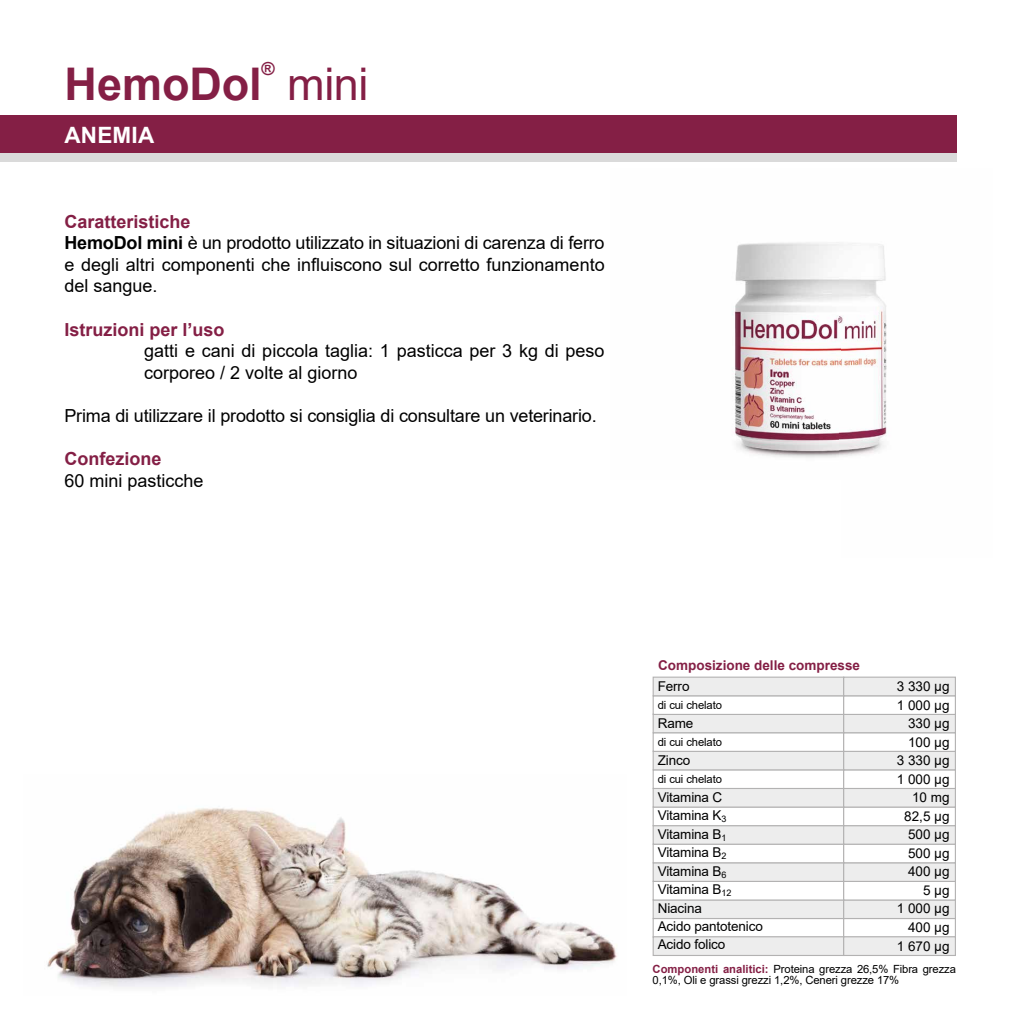
<style>
.page{position:relative;width:1021px;height:1021px;background:#fff}
.page>*{position:absolute;margin:0;border:0;box-sizing:border-box;transform-origin:0 0}
.t1{font:700 45px "Arial";color:#841f45}
.t2{font:45px "Arial";color:#841f45}
.t3{font:700 22.5px "Arial";letter-spacing:.01em;color:#fff}
.t4{font:18px/21.6px "Arial";color:#000}
.t5{font:700 18px "Arial";color:#841f45}
.t6{font:13.5px/18.4px "Arial";letter-spacing:-.01em;color:#000}
.t7{font:700 13.5px "Arial";color:#841f45}
.t8{font:11.25px/11.2px "Arial";letter-spacing:-.01em;color:#000}
.s1{font-weight:700;color:#841f45}
.s2{font-weight:700}
</style>
<div class="page">
<img style="left:732px;top:242px;width:155px;height:216px">
<img style="left:47px;top:808px;width:570px;height:179px">
<div style="left:0;top:119px;width:956px;height:43px;background:#dadada"></div>
<div style="left:0;top:115px;width:956px;height:38px;background:#841f45"></div>
<div style="left:843px;top:917px;width:112px;height:20px;background:#fff;border:1px solid #b3b2b2"></div>
<div style="left:652px;top:899px;width:192px;height:20px;background:#ededed;border:1px solid #b3b2b2"></div>
<div style="left:843px;top:899px;width:112px;height:20px;background:#ededed;border:1px solid #b3b2b2"></div>
<div style="left:652px;top:880px;width:192px;height:20px;background:#fff;border:1px solid #b3b2b2"></div>
<div style="left:843px;top:880px;width:112px;height:20px;background:#fff;border:1px solid #b3b2b2"></div>
<div style="left:652px;top:862px;width:192px;height:20px;background:#ededed;border:1px solid #b3b2b2"></div>
<div style="left:843px;top:862px;width:112px;height:20px;background:#ededed;border:1px solid #b3b2b2"></div>
<div style="left:652px;top:843px;width:192px;height:20px;background:#fff;border:1px solid #b3b2b2"></div>
<div style="left:843px;top:843px;width:112px;height:20px;background:#fff;border:1px solid #b3b2b2"></div>
<div style="left:652px;top:825px;width:192px;height:19px;background:#ededed;border:1px solid #b3b2b2"></div>
<div style="left:843px;top:825px;width:112px;height:19px;background:#ededed;border:1px solid #b3b2b2"></div>
<div style="left:652px;top:806px;width:192px;height:20px;background:#fff;border:1px solid #b3b2b2"></div>
<div style="left:843px;top:806px;width:112px;height:20px;background:#fff;border:1px solid #b3b2b2"></div>
<div style="left:652px;top:787px;width:192px;height:20px;background:#ededed;border:1px solid #b3b2b2"></div>
<div style="left:843px;top:787px;width:112px;height:20px;background:#ededed;border:1px solid #b3b2b2"></div>
<div style="left:652px;top:769px;width:192px;height:20px;background:#fff;border:1px solid #b3b2b2"></div>
<div style="left:843px;top:769px;width:112px;height:20px;background:#fff;border:1px solid #b3b2b2"></div>
<div style="left:652px;top:750px;width:192px;height:20px;background:#ededed;border:1px solid #b3b2b2"></div>
<div style="left:843px;top:750px;width:112px;height:20px;background:#ededed;border:1px solid #b3b2b2"></div>
<div style="left:652px;top:732px;width:192px;height:20px;background:#fff;border:1px solid #b3b2b2"></div>
<div style="left:843px;top:732px;width:112px;height:20px;background:#fff;border:1px solid #b3b2b2"></div>
<div style="left:652px;top:713px;width:192px;height:20px;background:#ededed;border:1px solid #b3b2b2"></div>
<div style="left:843px;top:713px;width:112px;height:20px;background:#ededed;border:1px solid #b3b2b2"></div>
<div style="left:652px;top:695px;width:192px;height:20px;background:#fff;border:1px solid #b3b2b2"></div>
<div style="left:843px;top:695px;width:112px;height:20px;background:#fff;border:1px solid #b3b2b2"></div>
<div style="left:652px;top:676px;width:192px;height:20px;background:#ededed;border:1px solid #b3b2b2"></div>
<div style="left:843px;top:676px;width:112px;height:20px;background:#ededed;border:1px solid #b3b2b2"></div>
<div style="left:652px;top:936px;width:192px;height:20px;background:#ededed;border:1px solid #b3b2b2"></div>
<div style="left:843px;top:936px;width:112px;height:20px;background:#ededed;border:1px solid #b3b2b2"></div>
<h1 class="t1" style="left:64px;top:52px;width:199px">HemoDol</h1>
<p class="t5" style="left:261px;top:56px;width:15px">®</p>
<h1 class="t2" style="left:287px;top:53px;width:83px">mini</h1>
<p class="t3" style="left:64px;top:119px;width:91px">ANEMIA</p>
<p class="t4" style="left:64px;top:210px;width:541px"><span class="s1">Caratteristiche<br></span><span class="s2">HemoDol mini</span> è un prodotto utilizzato in situazioni di carenza di ferro e degli altri componenti che influiscono sul corretto funzionamento del sangue.</p>
<p class="t5" style="left:64px;top:316px;width:162px">Istruzioni per l’uso</p>
<p class="t4" style="left:144px;top:340px;width:462px">gatti e cani di piccola taglia: 1 pasticca per 3 kg di peso corporeo / 2 volte al giorno</p>
<p class="t4" style="left:64px;top:405px;width:534px">Prima di utilizzare il prodotto si consiglia di consultare un veterinario.</p>
<p class="t5" style="left:64px;top:446px;width:99px">Confezione</p>
<p class="t4" style="left:64px;top:469px;width:141px">60 mini pasticche</p>
<p class="t7" style="left:658px;top:655px;width:203px">Composizione delle compresse</p>
<p class="t6" style="left:657px;top:677px;width:33px">Ferro</p>
<p class="t8" style="left:657px;top:699px;width:66px">di cui chelato</p>
<p class="t6" style="left:657px;top:714px;width:37px">Rame</p>
<p class="t8" style="left:657px;top:736px;width:66px">di cui chelato</p>
<p class="t6" style="left:657px;top:750px;width:34px">Zinco</p>
<p class="t8" style="left:657px;top:773px;width:66px">di cui chelato</p>
<p class="t6" style="left:657px;top:787px;width:107px">Vitamina C<br>Vitamina K<sub>3<br></sub>Vitamina B<sub>1<br></sub>Vitamina B<sub>2<br></sub>Vitamina B<sub>6<br></sub>Vitamina B<sub>12<br></sub>Niacina<br>Acido pantotenico<br>Acido folico</p>
<p class="t6" style="left:896px;top:677px;width:54px;text-align:right">3 330 µg<br>1 000 µg<br>330 µg<br>100 µg<br>3 330 µg<br>1 000 µg<br>10 mg<br>82,5 µg<br>500 µg<br>500 µg<br>400 µg<br>5 µg<br>1 000 µg<br>400 µg<br>1 670 µg</p>
<p class="t8" style="left:652px;top:963px;width:305px"><span class="s1">Componenti analitici:</span> Proteina grezza 26,5% Fibra grezza<br>0,1%, Oli e grassi grezzi 1,2%, Ceneri grezze 17%</p>
</div>
